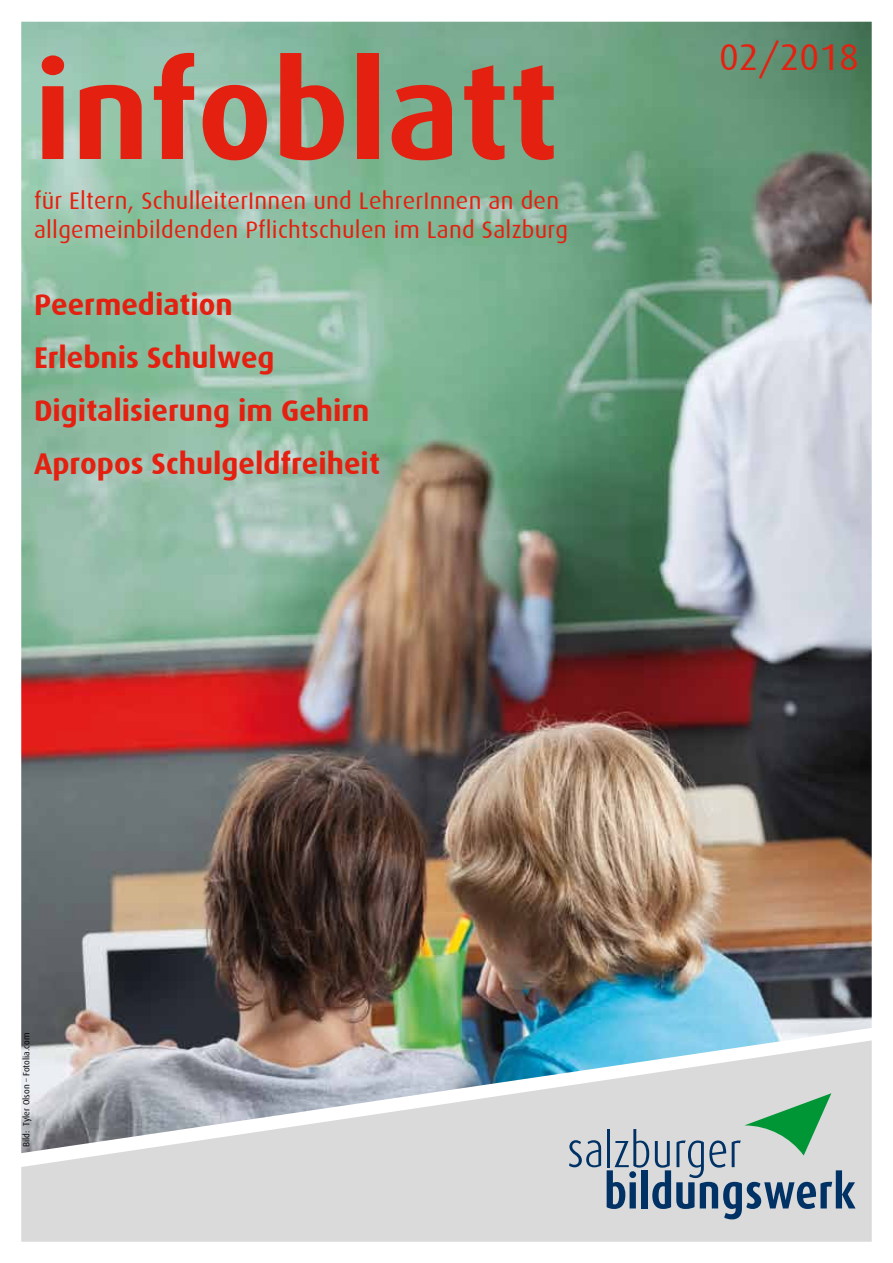
<style>
.page{position:relative;width:893px;height:1263px;background:#fff}
.page>*{position:absolute;margin:0;border:0;box-sizing:border-box;transform-origin:0 0}
.t1{font:135px "D Abold";color:#e42010}
.t2{font:37.5px "Dax";color:#e42010}
.t3{font:30px/52.9px "D Abold";color:#e42010}
.t4{font:24px/28.8px "Dax";letter-spacing:.01em;color:#e42010}
.t5{font:9px "Dax";color:#000}
</style>
<div class="page">
<div style="left:21px;top:1153px;width:851px;height:89px;background:#dadada"></div>
<svg style="left:569px;top:1153px;width:32px;height:14px"></svg>
<svg style="left:607px;top:1153px;width:249px;height:66px;background:#9ba9b8"></svg>
<img style="left:21px;top:22px;width:851px;height:1131px">
<h1 class="t1" style="left:34px;top:36px;width:526px">infoblatt</h1>
<p class="t4" style="left:34px;top:187px;width:536px">für Eltern, SchulleiterInnen und LehrerInnen an den allgemeinbildenden Pflichtschulen im Land Salzburg</p>
<p class="t3" style="left:34px;top:278px;width:347px">Peermediation<br>Erlebnis Schulweg<br>Digitalisierung im Gehirn<br>Apropos Schulgeldfreiheit</p>
<h2 class="t2" style="left:719px;top:36px;width:141px">02/2018</h2>
<p class="t5" style="left:21px;top:1147px;width:116px;rotate:-90deg">Bild: Tyler Olson – Fotolia.com</p>
</div>
